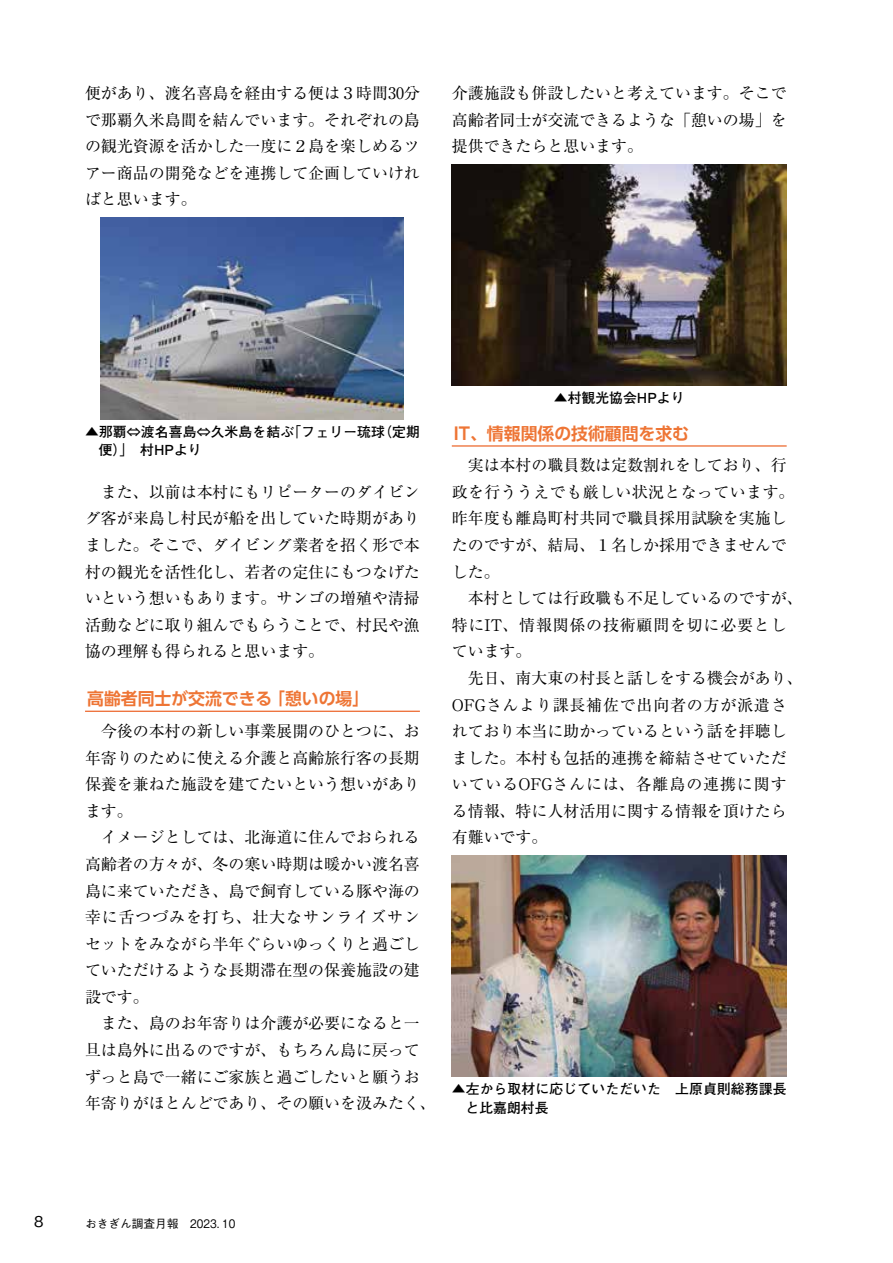
<style>
.page{position:relative;width:893px;height:1263px;background:#fff}
.page>*{position:absolute;margin:0;border:0;box-sizing:border-box;transform-origin:0 0}
.t1{font:700 16.95px "UD Shin Go Pro De";color:#ee7535}
.t2{font:15.9px/26.5px "Ryumin Pr 6 N";color:#000;text-align:justify}
.t3{font:500 14.85px "Gothic BBB Pr 6 N";color:#000}
.t4{font:700 13.8px/18.1px "Futo Go B101 Pr 6 N";letter-spacing:.01em;color:#000}
.t5{font:500 11.7px "Gothic BBB Pr 6 N";color:#000}
</style>
<div class="page">
<hr style="left:85px;top:711px;width:335px;height:1px;background:#e94c07">
<img style="left:101px;top:218px;width:303px;height:202px">
<hr style="left:452px;top:445px;width:335px;height:1px;background:#e94c07">
<img style="left:452px;top:165px;width:335px;height:221px">
<img style="left:452px;top:856px;width:335px;height:221px">
<p class="t2" style="left:85px;top:79px;width:336px">便があり、渡名喜島を経由する便は３時間30分で那覇久米島間を結んでいます。それぞれの島の観光資源を活かした一度に２島を楽しめるツアー商品の開発などを連携して企画していければと思います。</p>
<p class="t2" style="left:452px;top:79px;width:336px">介護施設も併設したいと考えています。そこで高齢者同士が交流できるような「憩いの場」を提供できたらと思います。</p>
<p class="t4" style="left:554px;top:389px;width:132px">▲村観光協会HPより</p>
<p class="t4" style="left:99px;top:423px;width:323px;text-indent:-14px">▲那覇⇔渡名喜島⇔久米島を結ぶ「フェリー琉球（定期便）」　村HPより</p>
<p class="t1" style="left:454px;top:419px;width:237px">IT、情報関係の技術顧問を求む</p>
<p class="t2" style="left:452px;top:451px;width:344px;text-align:left;text-indent:16px">実は本村の職員数は定数割れをしており、行政を行ううえでも厳しい状況となっています。昨年度も離島町村共同で職員採用試験を実施したのですが、結局、１名しか採用できませんでした。</p>
<p class="t2" style="left:452px;top:584px;width:352px;text-align:left;text-indent:16px">本村としては行政職も不足しているのですが、特にIT、情報関係の技術顧問を切に必要としています。</p>
<p class="t2" style="left:452px;top:664px;width:352px;text-align:left;text-indent:16px">先日、南大東の村長と話しをする機会があり、<br>OFGさんより課長補佐で出向者の方が派遣されており本当に助かっているという話を拝聴しました。本村も包括的連携を締結させていただいているOFGさんには、各離島の連携に関する情報、特に人材活用に関する情報を頂けたら有難いです。</p>
<p class="t2" style="left:85px;top:478px;width:336px;text-indent:16px">また、以前は本村にもリピーターのダイビング客が来島し村民が船を出していた時期がありました。そこで、ダイビング業者を招く形で本村の観光を活性化し、若者の定住にもつなげたいという想いもあります。サンゴの増殖や清掃活動などに取り組んでもらうことで、村民や漁協の理解も得られると思います。</p>
<p class="t1" style="left:87px;top:685px;width:284px">高齢者同士が交流できる「憩いの場」</p>
<p class="t2" style="left:85px;top:717px;width:336px;text-indent:16px">今後の本村の新しい事業展開のひとつに、お年寄りのために使える介護と高齢旅行客の長期保養を兼ねた施設を建てたいという想いがあります。</p>
<p class="t2" style="left:85px;top:823px;width:336px;text-indent:16px">イメージとしては、北海道に住んでおられる高齢者の方々が、冬の寒い時期は暖かい渡名喜島に来ていただき、島で飼育している豚や海の幸に舌つづみを打ち、壮大なサンライズサンセットをみながら半年ぐらいゆっくりと過ごしていただけるような長期滞在型の保養施設の建設です。</p>
<p class="t2" style="left:85px;top:1009px;width:352px;text-align:left;text-indent:16px">また、島のお年寄りは介護が必要になると一旦は島外に出るのですが、もちろん島に戻ってずっと島で一緒にご家族と過ごしたいと願うお年寄りがほとんどであり、その願いを汲みたく、</p>
<p class="t4" style="left:466px;top:1079px;width:323px;text-indent:-14px">▲左から取材に応じていただいた　上原貞則総務課長と比嘉朗村長</p>
<p class="t3" style="left:34px;top:1210px;width:11px">8</p>
<p class="t5" style="left:85px;top:1214px;width:152px">おきぎん調査月報　2023. 10</p>
</div>
